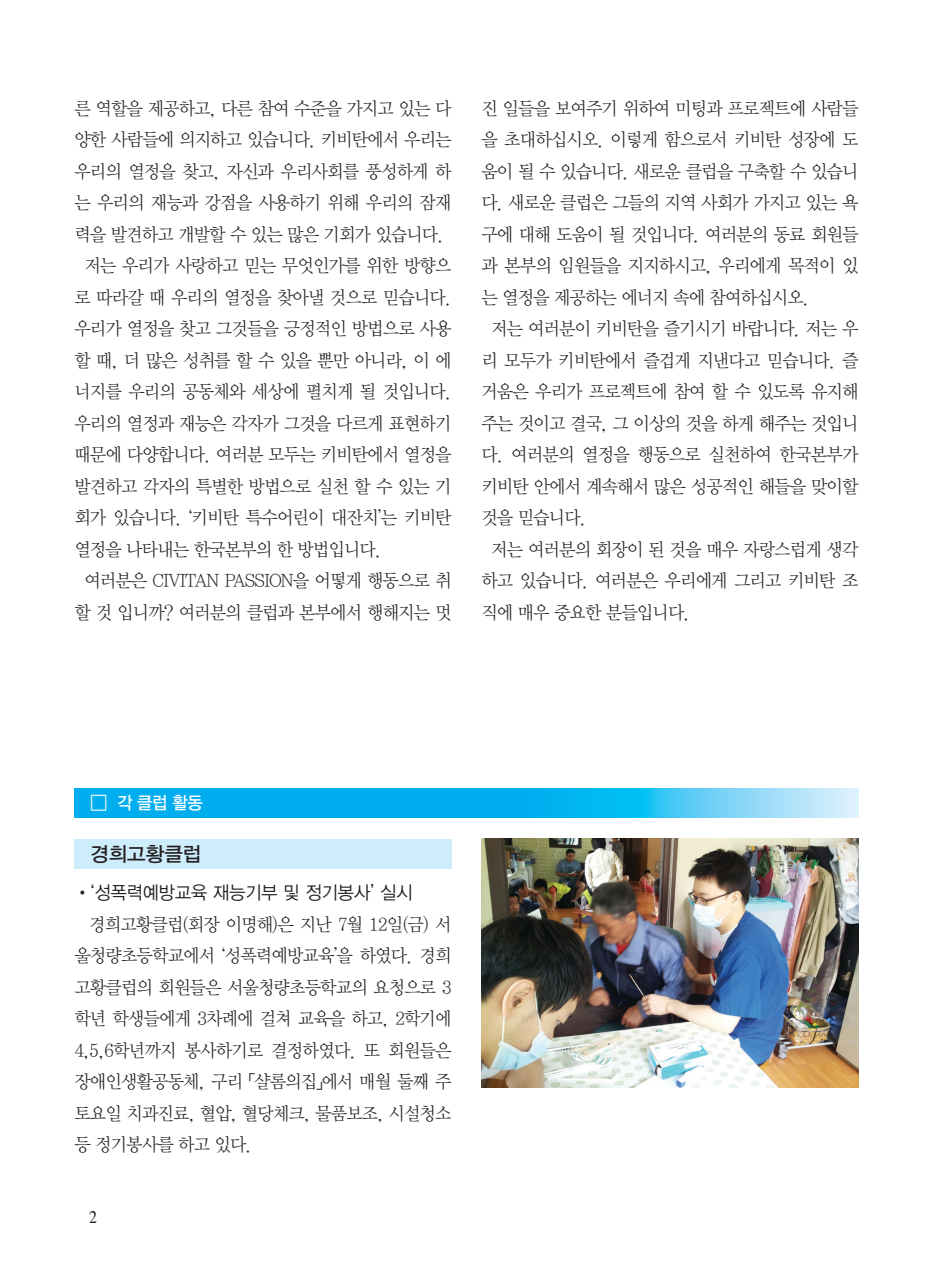
<style>
.page{position:relative;width:933px;height:1275px;background:#fff}
.page>*{position:absolute;margin:0;border:0;box-sizing:border-box;transform-origin:0 0}
.t1{font:20.12px "YDVYGO33";color:#231f20}
.본문{font:18.38px/31.5px "YDVY Mj O32";letter-spacing:-.05em;color:#231f20;text-align:justify;scale:.95 1}
.본문-2{font:18.38px "YDVYGO32";color:#231f20;scale:.95 1}
.본문-3{font:17.5px "YDVYGO33";color:#fff;scale:.95 1}
.정규{font:17.5px "Times";color:#231f20;scale:.9 1}
</style>
<div class="page">
<div style="left:74px;top:788px;width:774px;height:30px;background:#00aeef"></div>
<svg style="left:592px;top:788px;width:266px;height:30px;background:#6fd3f6"></svg>
<div style="left:74px;top:839px;width:377px;height:30px;background:#cdecfc"></div>
<img style="left:481px;top:839px;width:377px;height:248px">
<p class="본문" style="left:74px;top:93px;width:398px">른 역할을 제공하고, 다른 참여 수준을 가지고 있는 다 양한 사람들에 의지하고 있습니다. 키비탄에서 우리는 우리의 열정을 찾고, 자신과 우리사회를 풍성하게 하 는 우리의 재능과 강점을 사용하기 위해 우리의 잠재 력을 발견하고 개발할 수 있는 많은 기회가 있습니다.</p>
<p class="본문" style="left:74px;top:250px;width:398px;text-indent:10px">저는 우리가 사랑하고 믿는 무엇인가를 위한 방향으 로 따라갈 때 우리의 열정을 찾아낼 것으로 믿습니다. 우리가 열정을 찾고 그것들을 긍정적인 방법으로 사용 할 때, 더 많은 성취를 할 수 있을 뿐만 아니라, 이 에 너지를 우리의 공동체와 세상에 펼치게 될 것입니다. 우리의 열정과 재능은 각자가 그것을 다르게 표현하기 때문에 다양합니다. 여러분 모두는 키비탄에서 열정을 발견하고 각자의 특별한 방법으로 실천 할 수 있는 기 회가 있습니다. ‘키비탄 특수어린이 대잔치’는 키비탄 열정을 나타내는 한국본부의 한 방법입니다.</p>
<p class="본문" style="left:74px;top:565px;width:398px;text-align:center">여러분은 CIVITAN PASSION을 어떻게 행동으로 취 할 것 입니까? 여러분의 클럽과 본부에서 행해지는 멋</p>
<p class="본문" style="left:481px;top:93px;width:398px">진 일들을 보여주기 위하여 미팅과 프로젝트에 사람들 을 초대하십시오. 이렇게 함으로서 키비탄 성장에 도 움이 될 수 있습니다. 새로운 클럽을 구축할 수 있습니 다. 새로운 클럽은 그들의 지역 사회가 가지고 있는 욕 구에 대해 도움이 될 것입니다. 여러분의 동료 회원들 과 본부의 임원들을 지지하시고, 우리에게 목적이 있 는 열정을 제공하는 에너지 속에 참여하십시오.</p>
<p class="본문" style="left:481px;top:313px;width:398px;text-indent:10px">저는 여러분이 키비탄을 즐기시기 바랍니다. 저는 우 리 모두가 키비탄에서 즐겁게 지낸다고 믿습니다. 즐 거움은 우리가 프로젝트에 참여 할 수 있도록 유지해 주는 것이고 결국, 그 이상의 것을 하게 해주는 것입니 다. 여러분의 열정을 행동으로 실천하여 한국본부가 키비탄 안에서 계속해서 많은 성공적인 해들을 맞이할 것을 믿습니다.</p>
<p class="본문" style="left:481px;top:534px;width:398px;text-indent:10px">저는 여러분의 회장이 된 것을 매우 자랑스럽게 생각 하고 있습니다. 여러분은 우리에게 그리고 키비탄 조 직에 매우 중요한 분들입니다.</p>
<p class="본문-3" style="left:117px;top:793px;width:92px">각 클럽 활동</p>
<p class="t1" style="left:90px;top:842px;width:113px">경희고황클럽</p>
<p class="본문-2" style="left:74px;top:882px;width:357px">•‘성폭력예방교육 재능기부 및 정기봉사’ 실시</p>
<p class="본문" style="left:74px;top:908px;width:398px;text-indent:15px">경희고황클럽(회장 이명해)은 지난 7월 12일(금) 서 울청량초등학교에서 ‘성폭력예방교육’을 하였다. 경희 고황클럽의 회원들은 서울청량초등학교의 요청으로 3 학년 학생들에게 3차례에 걸쳐 교육을 하고, 2학기에 4,5,6학년까지 봉사하기로 결정하였다. 또 회원들은 장애인생활공동체, 구리 「샬롬의집」에서 매월 둘째 주 토요일 치과진료, 혈압, 혈당체크, 물품보조, 시설청소 등 정기봉사를 하고 있다.</p>
<p class="정규" style="left:89px;top:1200px;width:10px">2</p>
</div>
